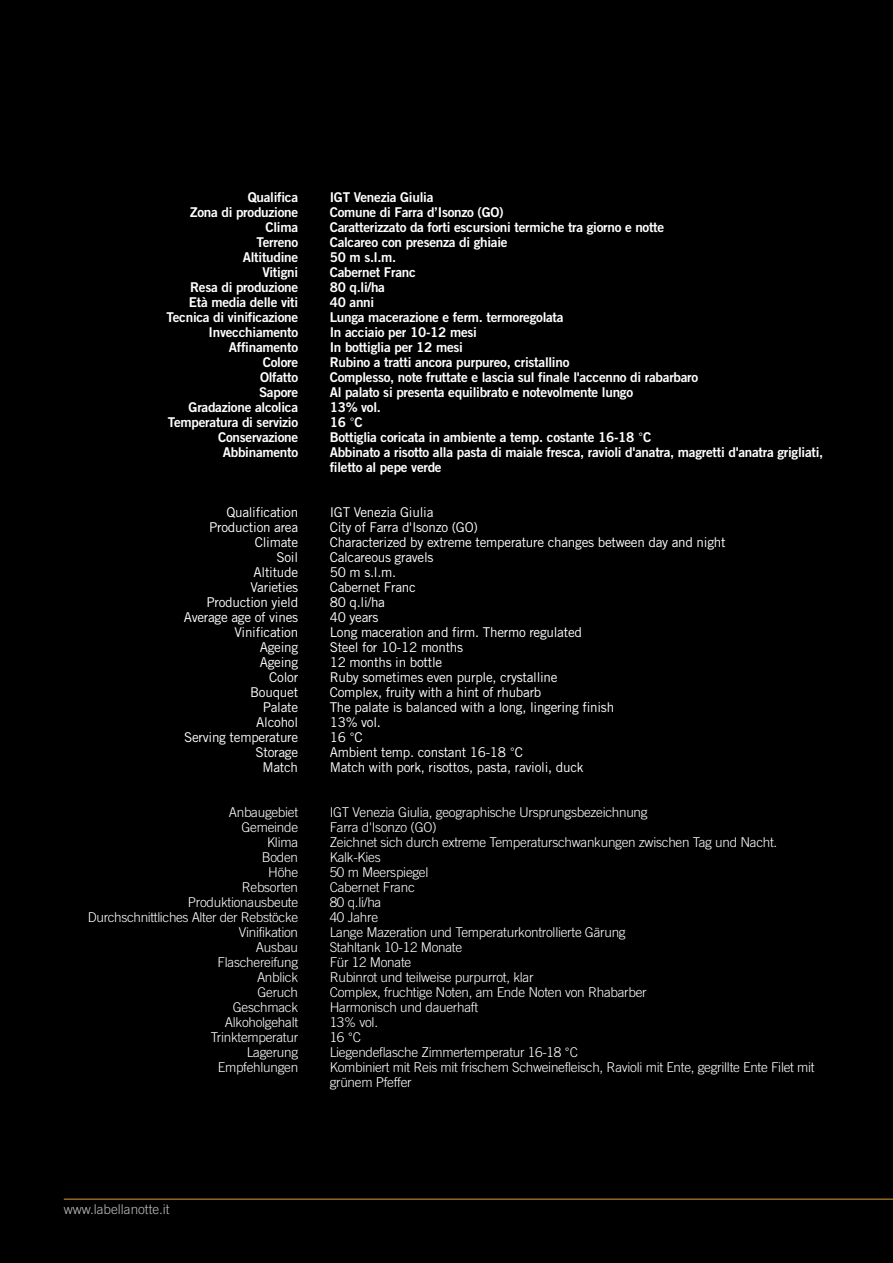
<style>
.page{position:relative;width:893px;height:1263px;background:#fff}
.page>*{position:absolute;margin:0;border:0;box-sizing:border-box;transform-origin:0 0}
.t1{font:13.5px/15px "Trade Gothic Bold Two";letter-spacing:-.02em;color:#fff;text-align:right}
.t2{font:300 13.5px/15px "Trade Gothic";letter-spacing:-.02em;color:#fff;text-align:right}
.t3{font:13.5px/15px "Trade Gothic";letter-spacing:-.02em;color:#fff;text-align:right}
.t4{font:300 13.5px "Trade Gothic";color:#bcbec0}
</style>
<div class="page">
<div style="left:0;top:0;width:892px;height:1263px;background:#000"></div>
<hr style="left:64px;top:1199px;width:828px;height:1px;background:#db9f37">
<p class="t1" style="left:166px;top:191px;width:133px">Qualifica<br>Zona di produzione<br>Clima<br>Terreno<br>Altitudine<br>Vitigni<br>Resa di produzione<br>Età media delle viti<br>Tecnica di vinificazione<br>Invecchiamento<br>Affinamento<br>Colore<br>Olfatto<br>Sapore<br>Gradazione alcolica<br>Temperatura di servizio<br>Conservazione<br>Abbinamento</p>
<p class="t3" style="left:184px;top:506px;width:116px">Qualification<br>Production area<br>Climate<br>Soil<br>Altitude<br>Varieties<br>Production yield<br>Average age of vines<br>Vinification<br>Ageing<br>Ageing<br>Color<br>Bouquet<br>Palate<br>Alcohol<br>Serving temperature<br>Storage<br>Match</p>
<p class="t2" style="left:88px;top:806px;width:212px">Anbaugebiet<br>Gemeinde<br>Klima<br>Boden<br>Höhe<br>Rebsorten<br>Produktionausbeute<br>Durchschnittliches Alter der Rebstöcke<br>Vinifikation<br>Ausbau<br>Flaschereifung<br>Anblick<br>Geruch<br>Geschmack<br>Alkoholgehalt<br>Trinktemperatur<br>Lagerung<br>Empfehlungen</p>
<p class="t1" style="left:330px;top:191px;width:495px;text-align:left">IGT Venezia Giulia<br>Comune di Farra d’Isonzo (GO)<br>Caratterizzato da forti escursioni termiche tra giorno e notte<br>Calcareo con presenza di ghiaie<br>50 m s.l.m.<br>Cabernet Franc<br>80 q.li/ha<br>40 anni<br>Lunga macerazione e ferm. termoregolata<br>In acciaio per 10-12 mesi<br>In bottiglia per 12 mesi<br>Rubino a tratti ancora purpureo, cristallino<br>Complesso, note fruttate e lascia sul finale l'accenno di rabarbaro<br>Al palato si presenta equilibrato e notevolmente lungo<br>13% vol.<br>16 C<br>Bottiglia coricata in ambiente a temp. costante 16-18 C<br>Abbinato a risotto alla pasta di maiale fresca, ravioli d'anatra, magretti d'anatra grigliati, filetto al pepe verde</p>
<p class="t3" style="left:330px;top:506px;width:397px;text-align:left">IGT Venezia Giulia<br>City of Farra d'Isonzo (GO)<br>Characterized by extreme temperature changes between day and night<br>Calcareous gravels<br>50 m s.l.m.<br>Cabernet Franc<br>80 q.li/ha<br>40 years<br>Long maceration and firm. Thermo regulated<br>Steel for 10-12 months<br>12 months in bottle<br>Ruby sometimes even purple, crystalline<br>Complex, fruity with a hint of rhubarb<br>The palate is balanced with a long, lingering finish<br>13% vol.<br>16 C<br>Ambient temp. constant 16-18 C<br>Match with pork, risottos, pasta, ravioli, duck</p>
<p class="t2" style="left:330px;top:806px;width:486px;text-align:left">IGT Venezia Giulia, geographische Ursprungsbezeichnung<br>Farra d'Isonzo (GO)<br>Zeichnet sich durch extreme Temperaturschwankungen zwischen Tag und Nacht.<br>Kalk-Kies<br>50 m Meerspiegel<br>Cabernet Franc<br>80 q.li/ha<br>40 Jahre<br>Lange Mazeration und Temperaturkontrollierte Gärung<br>Stahltank 10-12 Monate<br>Für 12 Monate<br>Rubinrot und teilweise purpurrot, klar<br>Complex, fruchtige Noten, am Ende Noten von Rhabarber<br>Harmonisch und dauerhaft<br>13% vol.<br>16 C<br>Liegendeflasche Zimmertemperatur 16-18 C<br>Kombiniert mit Reis mit frischem Schweinefleisch, Ravioli mit Ente, gegrillte Ente Filet mit grünem Pfeffer</p>
<p class="t4" style="left:64px;top:1204px;width:107px">www.labellanotte.it</p>
</div>
